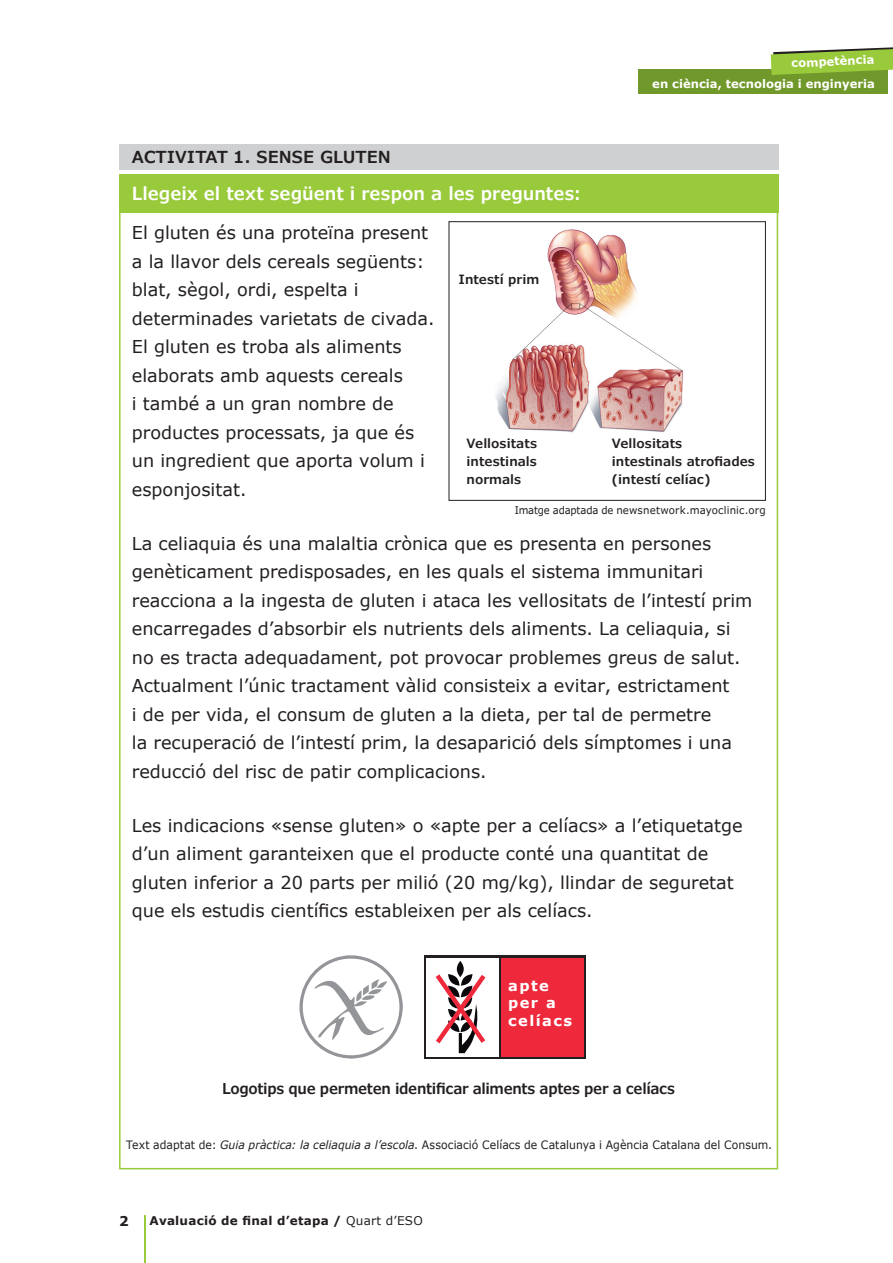
<style>
.page{position:relative;width:893px;height:1263px;background:#fff}
.page>*{position:absolute;margin:0;border:0;box-sizing:border-box;transform-origin:0 0}
.t1{font:600 18px "Verdana Pro";color:#fff}
.t2{font:17.7px/28.5px "Verdana";color:#231f20}
.t3{font:600 16.5px "Verdana Pro";color:#231f20}
.t4{font:600 15px "Verdana Pro";letter-spacing:-.02em;color:#231f20;scale:.95 1}
.t5{font:700 14.55px/17.5px "Verdana";letter-spacing:.1em;color:#fff}
.t6{font:700 13.5px "Verdana";color:#231f20}
.t7{font:600 12.75px/18px "Verdana Pro";color:#231f20;text-align:justify}
.t8{font:700 12px "Verdana";letter-spacing:.02em;color:#231f20}
.t9{font:700 11.7px "Verdana";color:#fff}
.t10{font:11.55px "Verdana";letter-spacing:.005em;color:#231f20;scale:.94 1}
.t11{font:10.5px "Verdana Pro";letter-spacing:.01em;color:#231f20;scale:.95 1}
.s1{font-style:italic}
.s2{font-weight:400}
</style>
<div class="page">
<hr style="left:144px;top:1216px;width:1px;height:47px;background:#99ca3b">
<div style="left:119px;top:145px;width:659px;height:25px;background:#cfd0d2"></div>
<div style="left:639px;top:69px;width:249px;height:25px;background:#70982a"></div>
<svg style="left:771px;top:47px;width:122px;height:28px"></svg>
<svg style="left:424px;top:955px;width:162px;height:104px;background:#4d3538"></svg>
<div style="left:427px;top:958px;width:72px;height:98px;background:#fff"></div>
<div style="left:501px;top:958px;width:82px;height:98px;background:#ee293b"></div>
<div style="left:457px;top:961px;width:7px;height:16px;background:#0c090d;border-radius:50%"></div>
<svg style="left:436px;top:974px;width:49px;height:79px"></svg>
<svg style="left:300px;top:955px;width:103px;height:104px"></svg>
<div style="left:119px;top:174px;width:659px;height:39px;background:#99ca3b"></div>
<img style="left:495px;top:229px;width:189px;height:204px">
<div style="left:449px;top:221px;width:317px;height:280px;border:1px solid #231f20"></div>
<p class="t9" style="left:791px;top:55px;width:84px;rotate:-3deg">competència</p>
<p class="t3" style="left:132px;top:147px;width:261px">ACTIVITAT 1. SENSE GLUTEN</p>
<h2 class="t1" style="left:132px;top:182px;width:451px">Llegeix el text següent i respon a les preguntes:</h2>
<p class="t9" style="left:652px;top:76px;width:224px">en ciència, tecnologia i enginyeria</p>
<p class="t2" style="left:132px;top:218px;width:304px">El gluten és una proteïna present a la llavor dels cereals següents: blat, sègol, ordi, espelta i determinades varietats de civada.<br>El gluten es troba als aliments elaborats amb aquests cereals<br>i també a un gran nombre de productes processats, ja que és un ingredient que aporta volum i esponjositat.</p>
<p class="t2" style="left:132px;top:529px;width:622px">La celiaquia és una malaltia crònica que es presenta en persones genèticament predisposades, en les quals el sistema immunitari reacciona a la ingesta de gluten i ataca les vellositats de l’intestí prim encarregades d’absorbir els nutrients dels aliments. La celiaquia, si no es tracta adequadament, pot provocar problemes greus de salut.<br>Actualment l’únic tractament vàlid consisteix a evitar, estrictament<br>i de per vida, el consum de gluten a la dieta, per tal de permetre<br>la recuperació de l’intestí prim, la desaparició dels símptomes i una reducció del risc de patir complicacions.</p>
<p class="t2" style="left:132px;top:811px;width:612px">Les indicacions «sense gluten» o «apte per a celíacs» a l’etiquetatge d’un aliment garanteixen que el producte conté una quantitat de gluten inferior a 20 parts per milió (20 mg/kg), llindar de seguretat que els estudis científics estableixen per als celíacs.</p>
<p class="t7" style="left:458px;top:270px;width:82px">Intestí prim</p>
<p class="t7" style="left:467px;top:435px;width:72px">Vellositats intestinals normals</p>
<p class="t7" style="left:612px;top:435px;width:145px;text-align:left">Vellositats intestinals atrofiades (intestí celíac)</p>
<h4 class="t11" style="left:515px;top:504px;width:266px">Imatge adaptada de newsnetwork.mayoclinic.org</h4>
<p class="t5" style="left:508px;top:976px;width:66px">apte per a celíacs</p>
<h4 class="t4" style="left:222px;top:1078px;width:478px">Logotips que permeten identificar aliments aptes per a celíacs</h4>
<h4 class="t10" style="left:126px;top:1137px;width:689px">Text adaptat de: <span class="s1">Guia pràctica: la celiaquia a l’escola</span>. Associació Celíacs de Catalunya i Agència Catalana del Consum.</h4>
<p class="t6" style="left:119px;top:1211px;width:11px">2</p>
<p class="t8" style="left:149px;top:1212px;width:275px">Avaluació de final d’etapa / <span class="s2">Quart d’ESO</span></p>
</div>
